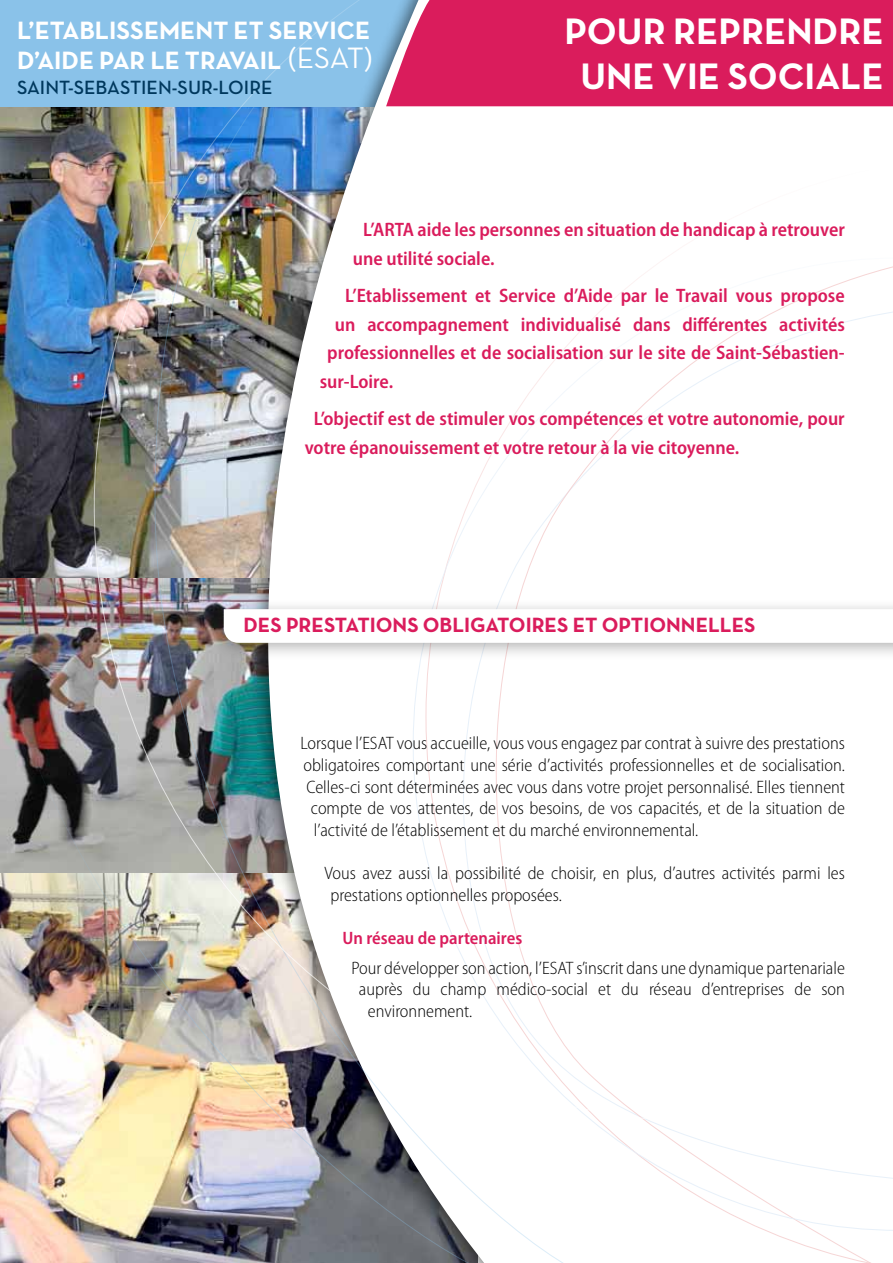
<style>
.page{position:relative;width:893px;height:1263px;background:#fff}
.page>*{position:absolute;margin:0;border:0;box-sizing:border-box;transform-origin:0 0}
.t1{font:700 37.5px/45px "Neutra Text TF";color:#fff;text-align:center}
.t2{font:30px "Neutra Text TF";color:#fff}
.t3{font:700 25.5px/30px "Neutra Text TF";color:#fff}
.t4{font:700 21px "Neutra Text TF";color:#da1c5c}
.t5{font:600 semi-condensed 19.5px/28.5px "Myriad Pro";color:#da1c5c}
.t6{font:600 19.5px "Neutra Text TF";color:#00385d}
.t7{font:300 semi-condensed 18px/21.6px "Myriad Pro";color:#000}
.t8{font:600 semi-condensed 18px "Myriad Pro";color:#da1c5c}
</style>
<div class="page">
<img style="left:0;top:0;width:425px;height:1263px">
<svg style="left:412px;top:1123px;width:481px;height:108px"></svg>
<img style="left:94px;top:0;width:799px;height:1123px">
<div style="left:209px;top:599px;width:684px;height:62px;background:#000;opacity:.3"></div>
<svg style="left:224px;top:609px;width:669px;height:34px"></svg>
<h3 class="t3" style="left:17px;top:15px;width:355px">L’ETABLISSEMENT ET SERVICE<br>D’AIDE PAR LE TRAVAIL</h3>
<p class="t6" style="left:17px;top:76px;width:254px">SAINT-SEBASTIEN-SUR-LOIRE</p>
<h2 class="t2" style="left:288px;top:39px;width:87px">(ESAT)</h2>
<h1 class="t1" style="left:564px;top:8px;width:321px">POUR REPRENDRE<br>UNE VIE SOCIALE</h1>
<p class="t5" style="left:353px;top:216px;width:493px;text-indent:10px">L’ARTA aide les personnes en situation de handicap à retrouver une utilité sociale.</p>
<p class="t5" style="left:345px;top:282px;width:501px">L’Etablissement et Service d’Aide par le Travail vous propose</p>
<p class="t5" style="left:335px;top:310px;width:512px">un accompagnement individualisé dans différentes activités</p>
<p class="t5" style="left:327px;top:339px;width:519px">professionnelles et de socialisation sur le site de Saint-Sébastien-</p>
<p class="t5" style="left:320px;top:367px;width:75px">sur-Loire.</p>
<p class="t5" style="left:305px;top:405px;width:541px;text-indent:9px">L’objectif est de stimuler vos compétences et votre autonomie, pour votre épanouissement et votre retour à la vie citoyenne.</p>
<p class="t4" style="left:244px;top:612px;width:56px">DES PRES</p>
<p class="t4" style="left:335px;top:612px;width:48px">TATIONS</p>
<p class="t4" style="left:423px;top:612px;width:99px">OBLI GATOIRES</p>
<p class="t4" style="left:573px;top:612px;width:84px">ET OPTIONNELLES</p>
<p class="t7" style="left:300px;top:733px;width:546px">Lorsque l’ESAT vous accueille, vous vous engagez par contrat à suivre des prestations</p>
<p class="t7" style="left:303px;top:755px;width:543px">obligatoires comportant une série d’activités professionnelles et de socialisation.</p>
<p class="t7" style="left:306px;top:776px;width:540px">Celles-ci sont déterminées avec vous dans votre projet personnalisé. Elles tiennent</p>
<p class="t7" style="left:311px;top:798px;width:535px">compte de vos attentes, de vos besoins, de vos capacités, et de la situation de</p>
<p class="t7" style="left:314px;top:819px;width:386px">l’activité de l’établissement et du marché environnemental.</p>
<p class="t7" style="left:330px;top:863px;width:516px;text-indent:-6px">Vous avez aussi la possibilité de choisir, en plus, d’autres activités parmi les prestations optionnelles proposées.</p>
<p class="t8" style="left:342px;top:928px;width:181px">Un réseau de partenaires</p>
<p class="t7" style="left:351px;top:957px;width:495px">Pour développer son action, l’ESAT s’inscrit dans une dynamique partenariale</p>
<p class="t7" style="left:359px;top:979px;width:488px">auprès du champ médico-social et du réseau d’entreprises de son</p>
<p class="t7" style="left:368px;top:1001px;width:106px">environnement.</p>
</div>
